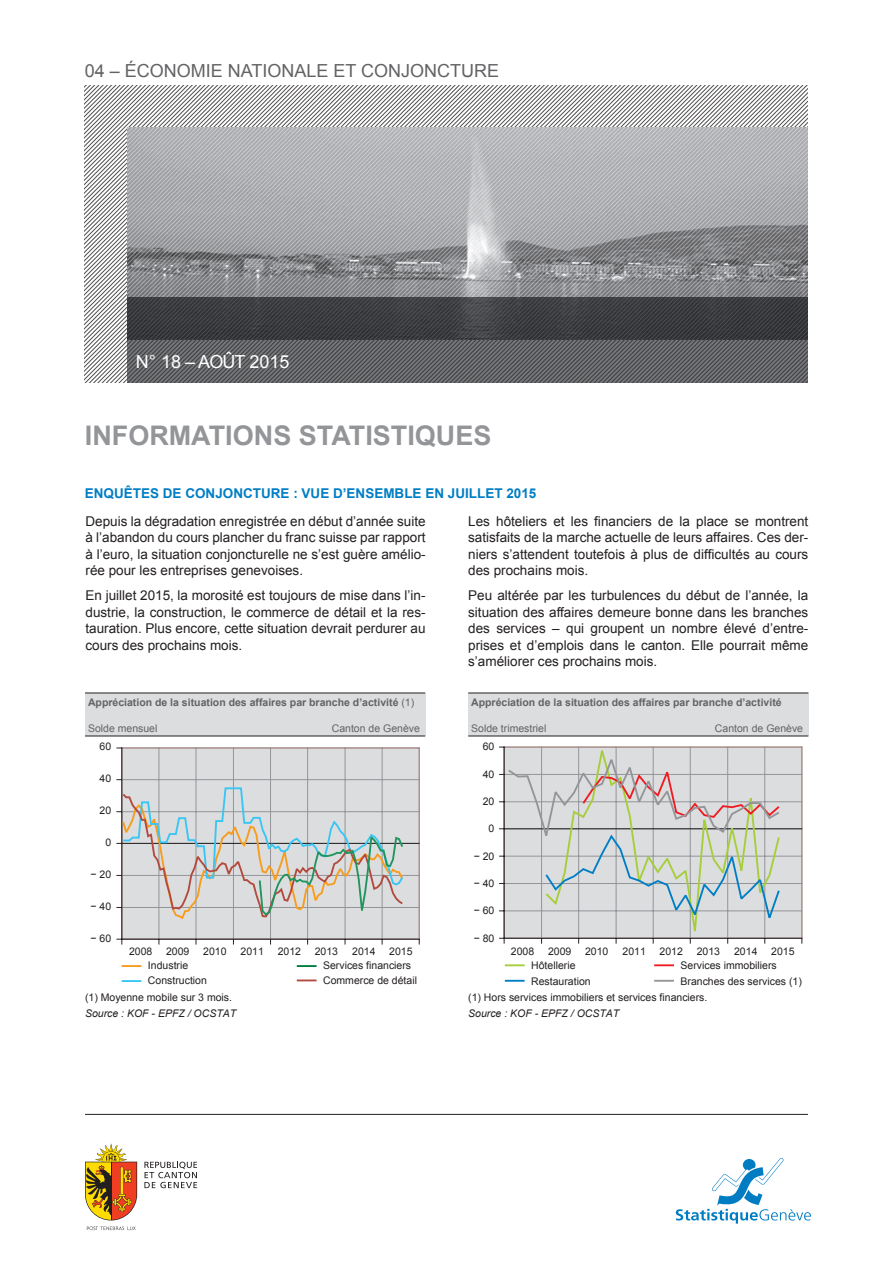
<style>
.page{position:relative;width:893px;height:1263px;background:#fff}
.page>*{position:absolute;margin:0;border:0;box-sizing:border-box;transform-origin:0 0}
.t1{font:700 27px "Arial";color:#939598}
.t2{font:18px "Arial";color:#636366}
.t3{font:18px "Arial";color:#fff}
.texte_-_texte_couran{font:13.5px/16.5px "Arial";color:#231f20;text-align:justify}
.t4{font:700 13.5px "Arial";color:#007ec5}
.t5{font:10.5px/15.6px "Arial";color:#231f20}
.t6{font:700 10.5px "Arial";color:#636366}
.t7{font:10.5px "Arial";color:#262324}
.t8{font:10.5px "Arial";color:#636366}
.s1{font-weight:400}
.s2{font-style:italic}
</style>
<div class="page">
<hr style="left:85px;top:1114px;width:723px;height:1px;background:#231f20">
<svg style="left:87px;top:1226px;width:49px;height:4px"></svg>
<svg style="left:85px;top:1143px;width:52px;height:77px"></svg>
<hr style="left:111px;top:1162px;width:1px;height:58px;background:#231f20">
<svg style="left:144px;top:1162px;width:53px;height:26px"></svg>
<svg style="left:676px;top:1158px;width:135px;height:65px"></svg>
<svg style="left:85px;top:85px;width:122px;height:298px"></svg>
<svg style="left:207px;top:85px;width:601px;height:43px"></svg>
<svg style="left:127px;top:128px;width:175px;height:170px"></svg>
<svg style="left:302px;top:128px;width:506px;height:170px"></svg>
<svg style="left:127px;top:298px;width:681px;height:85px"></svg>
<div style="left:85px;top:693px;width:340px;height:43px;background:#dcdddf"></div>
<hr style="left:85px;top:736px;width:340px;height:1px;background:#231f20">
<hr style="left:85px;top:693px;width:340px;height:1px;background:#231f20">
<svg style="left:122px;top:965px;width:19px;height:2px"></svg>
<svg style="left:122px;top:980px;width:19px;height:2px"></svg>
<hr style="left:297px;top:979px;width:20px;height:2px;background:#b44a3c">
<hr style="left:297px;top:965px;width:20px;height:2px;background:#007e3d">
<div style="left:122px;top:748px;width:297px;height:191px;background:#dcdddf"></div>
<hr style="left:419px;top:748px;width:1px;height:191px;background:#939598">
<hr style="left:382px;top:748px;width:1px;height:191px;background:#939598">
<hr style="left:345px;top:748px;width:1px;height:191px;background:#939598">
<hr style="left:307px;top:748px;width:1px;height:191px;background:#939598">
<hr style="left:270px;top:748px;width:1px;height:191px;background:#939598">
<hr style="left:233px;top:748px;width:1px;height:191px;background:#939598">
<hr style="left:196px;top:748px;width:1px;height:191px;background:#939598">
<hr style="left:159px;top:748px;width:1px;height:191px;background:#939598">
<hr style="left:121px;top:748px;width:299px;height:1px;background:#939598">
<hr style="left:121px;top:779px;width:299px;height:1px;background:#939598">
<hr style="left:121px;top:811px;width:299px;height:1px;background:#939598">
<hr style="left:121px;top:875px;width:299px;height:1px;background:#939598">
<hr style="left:121px;top:907px;width:299px;height:1px;background:#939598">
<hr style="left:121px;top:843px;width:299px;height:1px;background:#262324">
<hr style="left:121px;top:939px;width:299px;height:1px;background:#262324">
<hr style="left:122px;top:748px;width:1px;height:191px;background:#262324">
<svg style="left:116px;top:939px;width:7px;height:5px"></svg>
<svg style="left:116px;top:786px;width:289px;height:138px"></svg>
<div style="left:468px;top:693px;width:340px;height:43px;background:#dcdddf"></div>
<hr style="left:468px;top:736px;width:340px;height:1px;background:#231f20">
<hr style="left:468px;top:693px;width:340px;height:1px;background:#231f20">
<hr style="left:654px;top:980px;width:20px;height:2px;background:#939598">
<hr style="left:505px;top:964px;width:20px;height:2px;background:#a6ce39">
<hr style="left:505px;top:980px;width:20px;height:2px;background:#007ec5">
<hr style="left:654px;top:964px;width:20px;height:2px;background:#ee1d23">
<div style="left:504px;top:747px;width:298px;height:191px;background:#dcdddf"></div>
<hr style="left:802px;top:747px;width:1px;height:191px;background:#939598">
<hr style="left:541px;top:747px;width:1px;height:191px;background:#939598">
<hr style="left:504px;top:747px;width:298px;height:1px;background:#939598">
<hr style="left:504px;top:774px;width:298px;height:1px;background:#939598">
<hr style="left:504px;top:801px;width:298px;height:1px;background:#939598">
<hr style="left:504px;top:856px;width:298px;height:1px;background:#939598">
<hr style="left:504px;top:883px;width:298px;height:1px;background:#939598">
<hr style="left:504px;top:911px;width:298px;height:1px;background:#939598">
<hr style="left:504px;top:828px;width:298px;height:1px;background:#262324">
<hr style="left:504px;top:938px;width:298px;height:1px;background:#262324">
<hr style="left:504px;top:747px;width:1px;height:191px;background:#262324">
<svg style="left:499px;top:938px;width:6px;height:6px"></svg>
<svg style="left:544px;top:746px;width:237px;height:198px"></svg>
<svg style="left:499px;top:754px;width:282px;height:170px"></svg>
<h2 class="t2" style="left:85px;top:58px;width:416px">04 – ÉCONOMIE NATIONALE ET CONJONCTURE</h2>
<h2 class="t3" style="left:136px;top:350px;width:155px">N° 18 – AOÛT 2015</h2>
<h1 class="t1" style="left:85px;top:417px;width:408px">INFORMATIONS STATISTIQUES</h1>
<p class="t4" style="left:85px;top:484px;width:453px">ENQUÊTES DE CONJONCTURE : VUE D’ENSEMBLE EN JUILLET 2015</p>
<p class="texte_-_texte_couran" style="left:85px;top:513px;width:342px">Depuis la dégradation enregistrée en début d’année suite à l’abandon du cours plancher du franc suisse par rapport à l’euro, la situation conjoncturelle ne s’est guère amélio&shy;rée pour les entreprises genevoises.</p>
<p class="texte_-_texte_couran" style="left:85px;top:588px;width:342px">En juillet 2015, la morosité est toujours de mise dans l’in&shy;dustrie, la construction, le commerce de détail et la res&shy;tauration. Plus encore, cette situation devrait perdurer au cours des prochains mois.</p>
<p class="texte_-_texte_couran" style="left:468px;top:513px;width:342px">Les hôteliers et les financiers de la place se montrent satisfaits de la marche actuelle de leurs affaires. Ces der&shy;niers s’attendent toutefois à plus de difficultés au cours des prochains mois.</p>
<p class="texte_-_texte_couran" style="left:468px;top:588px;width:342px">Peu altérée par les turbulences du début de l’année, la situation des affaires demeure bonne dans les branches des services – qui groupent un nombre élevé d’entre&shy;prises et d’emplois dans le canton. Elle pourrait même s’améliorer ces prochains mois.</p>
<p class="t6" style="left:88px;top:695px;width:328px">Appréciation de la situation des affaires par branche d’activité <span class="s1">(1)</span></p>
<p class="t6" style="left:471px;top:695px;width:312px">Appréciation de la situation des affaires par branche d’activité</p>
<p class="t8" style="left:88px;top:721px;width:71px">Solde mensuel</p>
<p class="t8" style="left:332px;top:721px;width:90px">Canton de Genève</p>
<p class="t8" style="left:471px;top:721px;width:77px">Solde trimestriel</p>
<p class="t8" style="left:715px;top:721px;width:90px">Canton de Genève</p>
<p class="t5" style="left:100px;top:739px;width:13px">60</p>
<p class="t5" style="left:483px;top:739px;width:13px">60</p>
<p class="t5" style="left:100px;top:771px;width:13px">40</p>
<p class="t5" style="left:483px;top:766px;width:13px">40</p>
<p class="t5" style="left:100px;top:803px;width:13px">20</p>
<p class="t5" style="left:483px;top:794px;width:13px">20</p>
<p class="t5" style="left:489px;top:821px;width:7px">0</p>
<p class="t5" style="left:105px;top:835px;width:7px">0</p>
<p class="t5" style="left:474px;top:848px;width:22px">− 20</p>
<p class="t5" style="left:91px;top:866px;width:22px">− 20</p>
<p class="t5" style="left:474px;top:876px;width:22px">− 40</p>
<p class="t5" style="left:91px;top:898px;width:22px">− 40</p>
<p class="t5" style="left:474px;top:903px;width:22px">− 60</p>
<p class="t5" style="left:91px;top:930px;width:22px">− 60</p>
<p class="t5" style="left:474px;top:930px;width:22px">− 80</p>
<p class="t7" style="left:129px;top:944px;width:25px">2008</p>
<p class="t7" style="left:166px;top:944px;width:25px">2009</p>
<p class="t7" style="left:203px;top:944px;width:25px">2010</p>
<p class="t7" style="left:241px;top:944px;width:25px">2011</p>
<p class="t7" style="left:278px;top:944px;width:25px">2012</p>
<p class="t7" style="left:315px;top:944px;width:25px">2013</p>
<p class="t7" style="left:352px;top:944px;width:25px">2014</p>
<p class="t7" style="left:389px;top:944px;width:25px">2015</p>
<p class="t7" style="left:511px;top:945px;width:25px">2008</p>
<p class="t7" style="left:548px;top:945px;width:25px">2009</p>
<p class="t7" style="left:585px;top:945px;width:25px">2010</p>
<p class="t7" style="left:622px;top:945px;width:25px">2011</p>
<p class="t7" style="left:660px;top:945px;width:25px">2012</p>
<p class="t7" style="left:697px;top:945px;width:25px">2013</p>
<p class="t7" style="left:734px;top:945px;width:25px">2014</p>
<p class="t7" style="left:771px;top:945px;width:25px">2015</p>
<p class="t5" style="left:148px;top:958px;width:60px;line-height:14.7px">Industrie<br>Construction</p>
<p class="t5" style="left:323px;top:958px;width:90px">Services financiers</p>
<p class="t5" style="left:323px;top:973px;width:95px">Commerce de détail</p>
<p class="t5" style="left:531px;top:958px;width:61px">Hôtellerie<br>Restauration</p>
<p class="t5" style="left:680px;top:958px;width:98px">Services immobiliers</p>
<p class="t5" style="left:680px;top:973px;width:123px">Branches des services (1)</p>
<p class="t5" style="left:85px;top:990px;width:153px">(1) Moyenne mobile sur 3 mois.<br><span class="s2">Source : KOF - EPFZ / OCSTAT</span></p>
<p class="t5" style="left:468px;top:990px;width:241px">(1) Hors services immobiliers et services financiers.<br><span class="s2">Source : KOF - EPFZ / OCSTAT</span></p>
</div>
